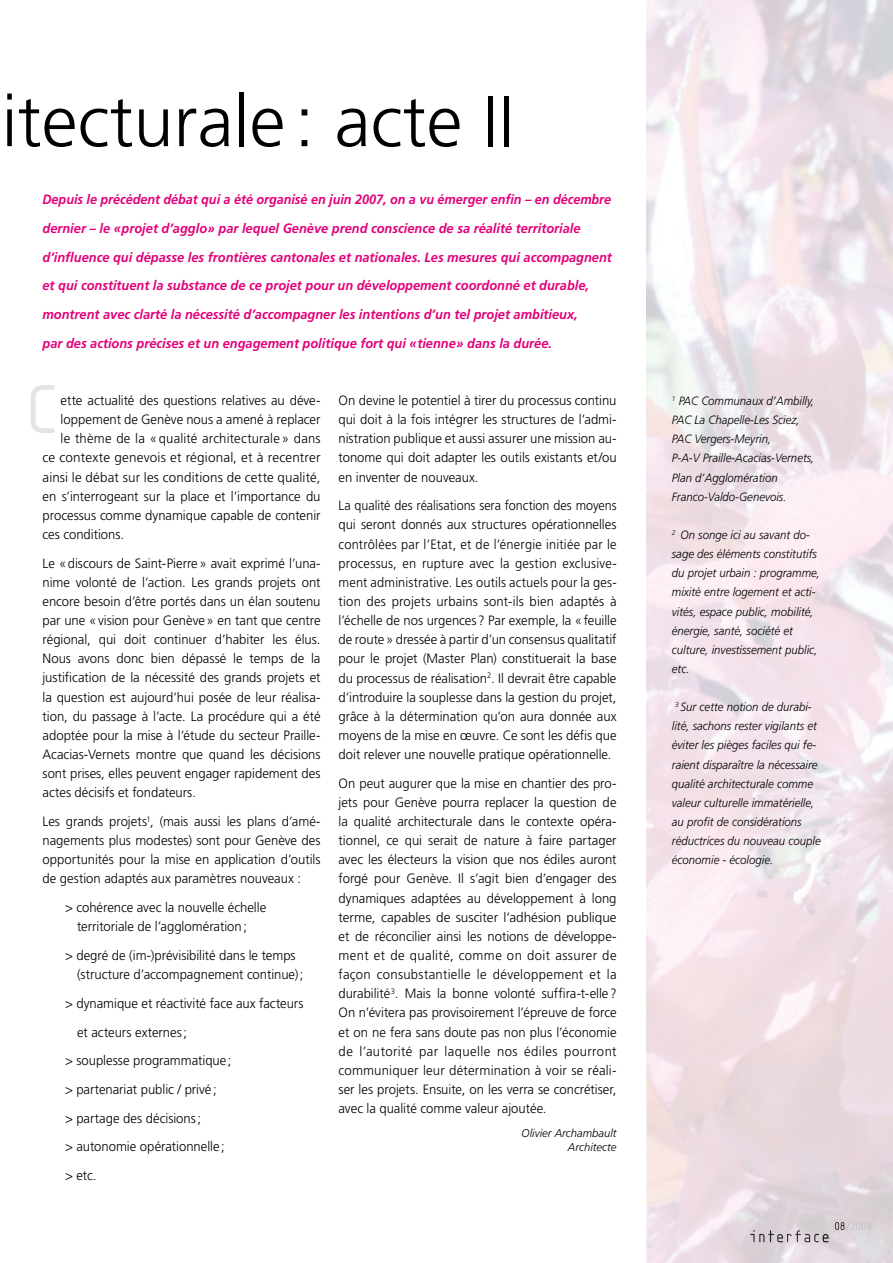
<style>
.page{position:relative;width:893px;height:1263px;background:#fff}
.page>*{position:absolute;margin:0;border:0;box-sizing:border-box;transform-origin:0 0}
.t1{font:300 72px "Frutiger";color:#000}
.t2{font:72px "Isonorm 3098 Monospaced";color:#e3e4e5}
.t3{font:300 13.5px/19.2px "Frutiger";color:#000;text-align:justify}
.t4{font:300 13.5px/19.2px "Frutiger";color:#000;text-align:justify;scale:.93 1}
.t5{font:italic 700 13.5px/28.7px "Frutiger";color:#e20079;scale:.94 1}
.t6{font:italic 300 12px/19.2px "Frutiger";color:#000;scale:.95 1}
.t7{font:italic 300 11.25px/14.7px "Frutiger";color:#000;text-align:right}
</style>
<div class="page">
<img style="left:750px;top:1230px;width:78px;height:12px">
<svg style="left:835px;top:1222px;width:15px;height:8px"></svg>
<img style="left:851px;top:1222px;width:20px;height:8px">
<h1 class="t1" style="left:2px;top:81px;width:514px">itecturale : acte ii</h1>
<p class="t5" style="left:43px;top:185px;width:607px">Depuis le précédent débat qui a été organisé en juin 2007, on a vu émerger enfin – en décembre dernier – le «projet d’agglo» par lequel Genève prend conscience de sa réalité territoriale d’influence qui dépasse les frontières cantonales et nationales. Les mesures qui accompagnent et qui constituent la substance de ce projet pour un développement coordonné et durable, montrent avec clarté la nécessité d’accompagner les intentions d’un tel projet ambitieux,<br>par des actions précises et un engagement politique fort qui «tienne» dans la durée.</p>
<h1 class="t2" style="left:23px;top:373px;width:41px">C</h1>
<p class="t3" style="left:61px;top:391px;width:261px">ette actualité des questions relatives au déve-</p>
<p class="t3" style="left:61px;top:410px;width:261px">loppement de Genève nous a amené à replacer</p>
<p class="t3" style="left:61px;top:429px;width:261px">le thème de la « qualité architecturale » dans</p>
<p class="t3" style="left:43px;top:448px;width:280px">ce contexte genevois et régional, et à recentrer</p>
<p class="t3" style="left:43px;top:467px;width:280px">ainsi le débat sur les conditions de cette qualité,</p>
<p class="t3" style="left:43px;top:486px;width:280px">en s’interrogeant sur la place et l’importance du</p>
<p class="t3" style="left:43px;top:506px;width:279px">processus comme dynamique capable de contenir</p>
<p class="t3" style="left:43px;top:525px;width:83px">ces conditions.</p>
<p class="t3" style="left:43px;top:553px;width:280px">Le « discours de Saint-Pierre » avait exprimé l’una&shy;nime volonté de l’action. Les grands projets ont encore besoin d’être portés dans un élan soutenu par une « vision pour Genève » en tant que centre régional, qui doit continuer d’habiter les élus.<br>Nous avons donc bien dépassé le temps de la justification de la nécessité des grands projets et la question est aujourd’hui posée de leur réalisa&shy;tion, du passage à l’acte. La procédure qui a été adoptée pour la mise à l’étude du secteur Praille&shy;acacias-Vernets montre que quand les décisions sont prises, elles peuvent engager rapidement des actes décisifs et fondateurs.</p>
<p class="t3" style="left:43px;top:812px;width:280px">Les grands projets<sup>1</sup>, (mais aussi les plans d’amé&shy;nagements plus modestes) sont pour Genève des opportunités pour la mise en application d’outils de gestion adaptés aux paramètres nouveaux :</p>
<p class="t3" style="left:65px;top:898px;width:203px;text-align:center">&gt; cohérence avec la nouvelle échelle territoriale de l’agglomération ;</p>
<p class="t3" style="left:77px;top:946px;width:228px;text-indent:-12px">&gt; degré de (im-)prévisibilité dans le temps (structure d’accompagnement continue) ;</p>
<p class="t3" style="left:65px;top:993px;width:240px">&gt; dynamique et réactivité face aux facteurs</p>
<p class="t3" style="left:77px;top:1022px;width:112px">et acteurs externes ;</p>
<p class="t3" style="left:65px;top:1051px;width:168px">&gt; souplesse programmatique ;</p>
<p class="t3" style="left:65px;top:1080px;width:153px">&gt; partenariat public / privé ;</p>
<p class="t3" style="left:65px;top:1108px;width:137px">&gt; partage des décisions ;</p>
<p class="t3" style="left:65px;top:1137px;width:161px">&gt; autonomie opérationnelle ;</p>
<p class="t3" style="left:65px;top:1166px;width:33px">&gt; etc.</p>
<p class="t3" style="left:339px;top:391px;width:280px">On devine le potentiel à tirer du processus continu qui doit à la fois intégrer les structures de l’admi&shy;nistration publique et aussi assurer une mission au&shy;tonome qui doit adapter les outils existants et/ou en inventer de nouveaux.</p>
<p class="t4" style="left:339px;top:496px;width:300px">La qualité des réalisations sera fonction des moyens qui seront donnés aux structures opérationnelles contrôlées par l’Etat, et de l’énergie initiée par le processus, en rupture avec la gestion exclusive&shy;ment administrative. Les outils actuels pour la ges&shy;tion des projets urbains sont-ils bien adaptés à l’échelle de nos urgences ? Par exemple, la « feuille de route » dressée à partir d’un consensus qualitatif pour le projet (Master Plan) constituerait la base du processus de réalisation<sup>2</sup>. il devrait être capable d’introduire la souplesse dans la gestion du projet, grâce à la détermination qu’on aura donnée aux moyens de la mise en œuvre. Ce sont les défis que doit relever une nouvelle pratique opérationnelle.</p>
<p class="t3" style="left:339px;top:773px;width:280px">On peut augurer que la mise en chantier des pro&shy;jets pour Genève pourra replacer la question de la qualité architecturale dans le contexte opéra&shy;tionnel, ce qui serait de nature à faire partager avec les électeurs la vision que nos édiles auront forgé pour Genève. il s’agit bien d’engager des dynamiques adaptées au développement à long terme, capables de susciter l’adhésion publique et de réconcilier ainsi les notions de développe&shy;ment et de qualité, comme on doit assurer de façon consubstantielle le développement et la durabilité<sup>3</sup>. Mais la bonne volonté suffira-t-elle ?<br>On n’évitera pas provisoirement l’épreuve de force et on ne fera sans doute pas non plus l’économie de l’autorité par laquelle nos édiles pourront communiquer leur détermination à voir se réali&shy;ser les projets. Ensuite, on les verra se concrétiser, avec la qualité comme valeur ajoutée.</p>
<p class="t7" style="left:522px;top:1125px;width:96px">Olivier Archambault<br>Architecte</p>
<p class="t6" style="left:672px;top:391px;width:152px"><sup>1</sup> PAC Communaux d’Ambilly,<br>PAC La Chapelle-Les Sciez,<br>PAC Vergers-Meyrin,<br>P-A-V Praille-Acacias-Vernets,<br>Plan d’Agglomération<br>Franco-Valdo-Genevois.</p>
<p class="t6" style="left:672px;top:525px;width:158px"><sup>2</sup> On songe ici au savant do&shy;sage des éléments constitutifs du projet urbain : programme, mixité entre logement et acti&shy;vités, espace public, mobilité, énergie, santé, société et culture, investissement public, etc.</p>
<p class="t6" style="left:672px;top:697px;width:158px"><sup>3</sup> Sur cette notion de durabi&shy;lité, sachons rester vigilants et éviter les pièges faciles qui fe&shy;raient disparaître la nécessaire qualité architecturale comme valeur culturelle immatérielle, au profit de considérations réductrices du nouveau couple économie - écologie.</p>
</div>
